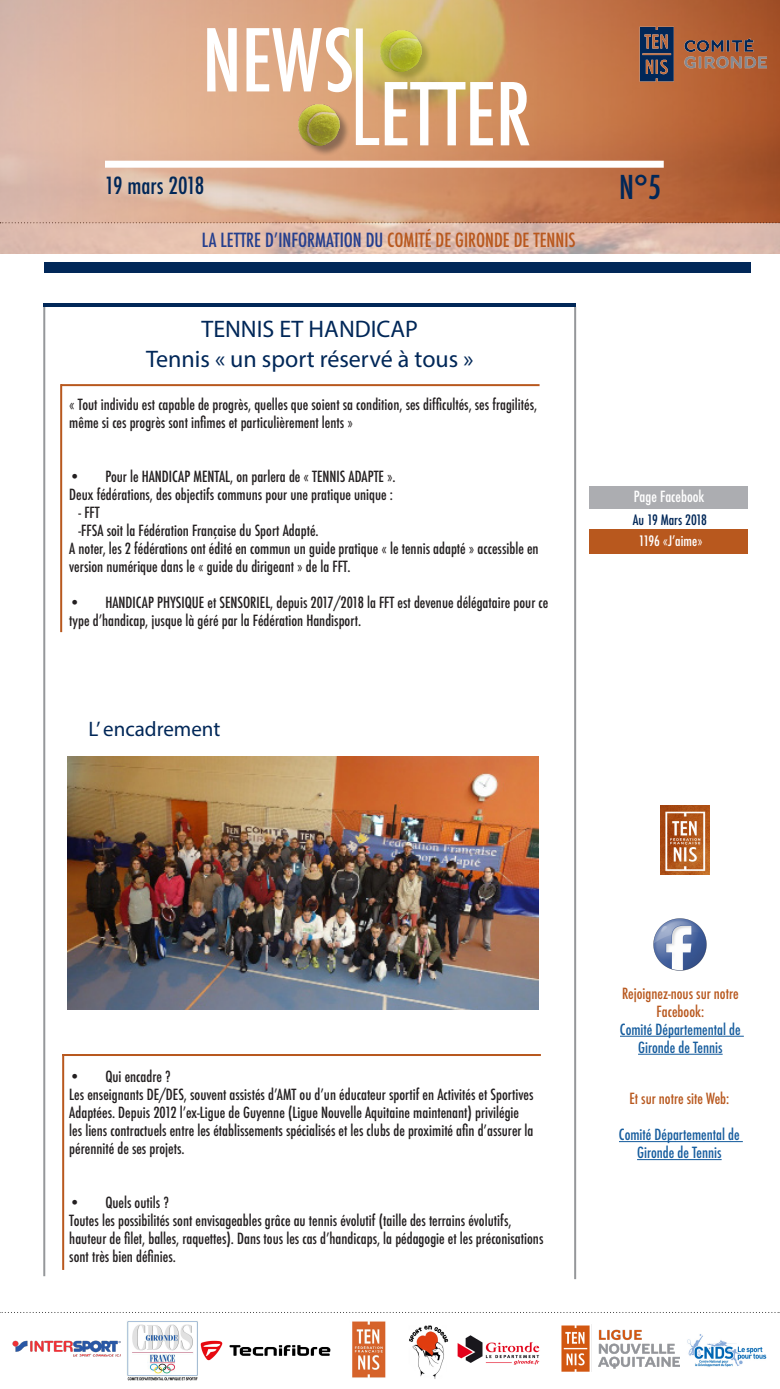
<style>
.page{position:relative;width:780px;height:1389px;background:#fff}
.page>*{position:absolute;margin:0;border:0;box-sizing:border-box;transform-origin:0 0}
.t1{font:500 condensed 84px "Futura";color:#fff}
.t2{font:500 condensed 32px "Futura";color:#012758}
.t3{font:24px "Myriad Pro";color:#012758}
.t4{font:500 condensed 23px "Futura";color:#012758}
.t5{font:21px "Myriad Pro";color:#012758}
.t6{font:500 condensed 19px "Futura";color:#253f8e}
.t7{font:500 condensed 15px/18px "Futura";color:#231f20}
.t8{font:500 condensed 15px/18px "Futura";color:#175d9e;text-align:center}
.t9{font:500 condensed 15px/18px "Futura";color:#b8581e;text-align:center}
.t10{font:500 condensed 15px "Futura";color:#fff}
.t11{font:500 condensed 14px "Futura";color:#012758}
.t12{font:500 condensed 14px "Futura";color:#fff}
.s1{color:#b8581e}
</style>
<div class="page">
<img style="left:0;top:0;width:780px;height:253px">
<div style="left:299px;top:105px;width:52px;height:52px;background:#231f20;opacity:.55"></div>
<img style="left:298px;top:105px;width:41px;height:41px">
<div style="left:105px;top:161px;width:558px;height:7px;background:#fff"></div>
<img style="left:638px;top:26px;width:129px;height:56px">
<div style="left:44px;top:262px;width:706px;height:10px;background:#012758"></div>
<div style="left:356px;top:28px;width:7px;height:117px;background:#fff"></div>
<div style="left:356px;top:138px;width:23px;height:7px;background:#fff"></div>
<div style="left:589px;top:487px;width:158px;height:22px;background:#acadb1"></div>
<div style="left:589px;top:529px;width:158px;height:25px;background:#b8581e"></div>
<img style="left:12px;top:1340px;width:109px;height:17px">
<img style="left:127px;top:1321px;width:71px;height:60px">
<img style="left:200px;top:1340px;width:131px;height:20px">
<img style="left:352px;top:1321px;width:34px;height:57px">
<img style="left:457px;top:1335px;width:83px;height:30px">
<img style="left:687px;top:1334px;width:80px;height:33px">
<img style="left:409px;top:1325px;width:40px;height:54px">
<svg style="left:0;top:1312px;width:780px;height:1px"></svg>
<hr style="left:574px;top:307px;width:2px;height:972px;background:#95979a">
<hr style="left:43px;top:303px;width:2px;height:973px;background:#95979a">
<hr style="left:43px;top:303px;width:533px;height:4px;background:#012758">
<hr style="left:60px;top:384px;width:2px;height:248px;background:#b8581e">
<hr style="left:61px;top:384px;width:478px;height:2px;background:#b8581e">
<hr style="left:620px;top:1036px;width:123px;height:1px;background:#175d9e">
<hr style="left:638px;top:1054px;width:84px;height:1px;background:#175d9e">
<img style="left:653px;top:918px;width:54px;height:53px">
<hr style="left:619px;top:1141px;width:123px;height:1px;background:#175d9e">
<hr style="left:637px;top:1159px;width:84px;height:1px;background:#175d9e">
<img style="left:660px;top:805px;width:49px;height:70px">
<hr style="left:62px;top:1054px;width:479px;height:2px;background:#b8581e">
<hr style="left:62px;top:1054px;width:2px;height:216px;background:#b8581e">
<img style="left:67px;top:756px;width:471px;height:253px">
<img style="left:561px;top:1324px;width:118px;height:48px">
<p class="t1" style="left:202px;top:7px;width:153px">NEWS</p>
<p class="t1" style="left:380px;top:61px;width:153px">ETTER</p>
<p class="t4" style="left:105px;top:171px;width:101px">19 mars 2018</p>
<p class="t2" style="left:619px;top:167px;width:43px">N°5</p>
<p class="t6" style="left:202px;top:227px;width:375px">LA LETTRE D’INFORMATION DU <span class="s1">COMITÉ DE GIRONDE DE TENNIS</span></p>
<p class="t3" style="left:201px;top:315px;width:218px">TENNIS ET HANDICAP</p>
<p class="t3" style="left:146px;top:344px;width:329px">Tennis « un sport réservé à tous »</p>
<p class="t7" style="left:69px;top:396px;width:469px">« Tout individu est capable de progrès, quelles que soient sa condition, ses difficultés, ses fragilités, même si ces progrès sont infimes et particulièrement lents »</p>
<p class="t7" style="left:69px;top:468px;width:328px">• Pour le HANDICAP MENTAL, on parlera de « TENNIS ADAPTE ».<br>Deux fédérations, des objectifs communs pour une pratique unique :</p>
<p class="t7" style="left:79px;top:504px;width:23px">- FFT</p>
<p class="t7" style="left:79px;top:522px;width:241px">-FFSA soit la Fédération Française du Sport Adapté.</p>
<p class="t7" style="left:69px;top:540px;width:471px">A noter, les 2 fédérations ont édité en commun un guide pratique « le tennis adapté » accessible en version numérique dans le « guide du dirigeant » de la FFT.</p>
<p class="t7" style="left:69px;top:594px;width:480px">• HANDICAP PHYSIQUE et SENSORIEL, depuis 2017/2018 la FFT est devenue délégataire pour ce type d’handicap, jusque là géré par la Fédération Handisport.</p>
<p class="t5" style="left:88px;top:716px;width:134px">L’ encadrement</p>
<p class="t10" style="left:633px;top:487px;width:72px">Page Facebook</p>
<p class="t11" style="left:633px;top:511px;width:76px">Au 19 Mars 2018</p>
<p class="t12" style="left:638px;top:532px;width:65px">1196 «J’aime»</p>
<p class="t7" style="left:69px;top:1067px;width:103px">• Qui encadre ?</p>
<p class="t7" style="left:69px;top:1085px;width:465px">Les enseignants DE/DES, souvent assistés d’AMT ou d’un éducateur sportif en Activités et Sportives Adaptées. Depuis 2012 l’ex-Ligue de Guyenne (Ligue Nouvelle Aquitaine maintenant) privilégie les liens contractuels entre les établissements spécialisés et les clubs de proximité afin d’assurer la pérennité de ses projets.</p>
<p class="t7" style="left:69px;top:1193px;width:101px">• Quels outils ?</p>
<p class="t7" style="left:69px;top:1211px;width:475px">Toutes les possibilités sont envisageables grâce au tennis évolutif (taille des terrains évolutifs, hauteur de filet, balles, raquettes). Dans tous les cas d’handicaps, la pédagogie et les préconisations sont très bien définies.</p>
<p class="t9" style="left:622px;top:984px;width:118px">Rejoignez-nous sur notre<br>Facebook:</p>
<p class="t8" style="left:620px;top:1020px;width:122px">Comité Départemental de<br>Gironde de Tennis</p>
<p class="t9" style="left:629px;top:1090px;width:101px">Et sur notre site Web:</p>
<p class="t8" style="left:619px;top:1126px;width:122px">Comité Départemental de<br>Gironde de Tennis</p>
</div>
